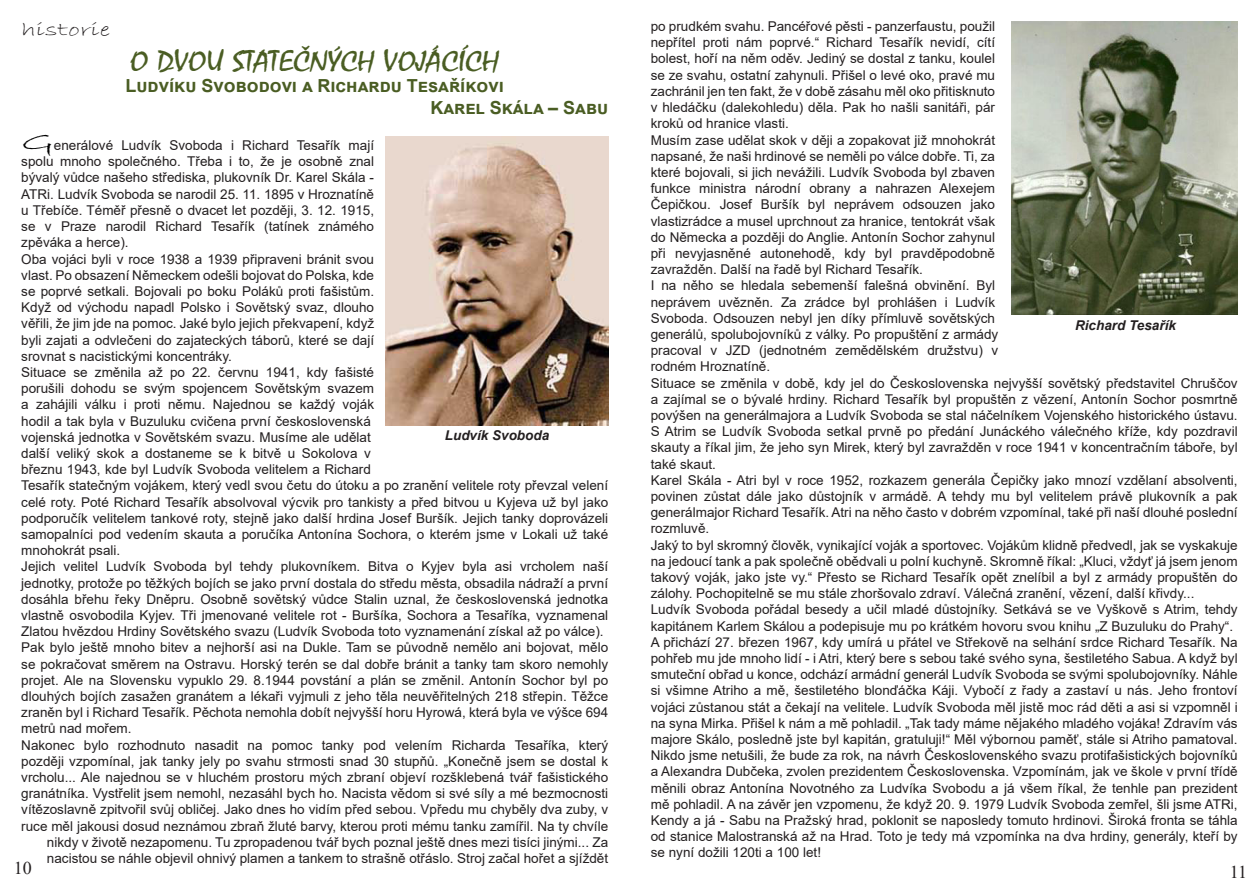
<style>
.page{position:relative;width:1259px;height:893px;background:#fff}
.page>*{position:absolute;margin:0;border:0;box-sizing:border-box;transform-origin:0 0}
.t1{font:30px "Mistral";color:#4a5d23;scale:1.15 1}
.t2{font:30px "Bradley Hand ITC";color:#000;scale:1.5 1}
.t3{font:19.5px "Bradley Hand ITC";color:#231f20;scale:1.5 1}
.t4{font:700 18px/21.6px "Arial";letter-spacing:.005em;color:#4a5d23}
.t5{font:18px "Times New Roman";color:#231f20}
.t6{font:13.5px/16.2px "Arial";color:#231f20}
.t7{font:italic 700 13.5px "Arial";color:#231f20}
</style>
<div class="page">
<img style="left:1011px;top:21px;width:226px;height:294px">
<img style="left:386px;top:136px;width:222px;height:289px">
<p class="t6" style="left:651px;top:18px;width:588px">po prudkém svahu. Pancéřové pěsti - panzerfaustu, použil<br>nepřítel proti nám poprvé.“ Richard Tesařík nevidí, cítí<br>bolest, hoří na něm oděv. Jediný se dostal z tanku, koulel<br>se ze svahu, ostatní zahynuli. Přišel o levé oko, pravé mu<br>zachránil jen ten fakt, že v době zásahu měl oko přitisknuto<br>v hledáčku (dalekohledu) děla. Pak ho našli sanitáři, pár<br>kroků od hranice vlasti.<br>Musím zase udělat skok v ději a zopakovat již mnohokrát<br>napsané, že naši hrdinové se neměli po válce dobře. Ti, za<br>které bojovali, si jich nevážili. Ludvík Svoboda byl zbaven<br>funkce ministra národní obrany a nahrazen Alexejem<br>Čepičkou. Josef Buršík byl neprávem odsouzen jako<br>vlastizrádce a musel uprchnout za hranice, tentokrát však<br>do Německa a později do Anglie. Antonín Sochor zahynul<br>při nevyjasněné autonehodě, kdy byl pravděpodobně<br>zavražděn. Další na řadě byl Richard Tesařík.<br>I na něho se hledala sebemenší falešná obvinění. Byl<br>neprávem uvězněn. Za zrádce byl prohlášen i Ludvík<br>Svoboda. Odsouzen nebyl jen díky přímluvě sovětských<br>generálů, spolubojovníků z války. Po propuštění z armády<br>pracoval v JZD (jednotném zemědělském družstvu) v<br>rodném Hroznatíně.<br>Situace se změnila v době, kdy jel do Československa nejvyšší sovětský představitel Chruščov a zajímal se o bývalé hrdiny. Richard Tesařík byl propuštěn z vězení, Antonín Sochor posmrtně povýšen na generálmajora a Ludvík Svoboda se stal náčelníkem Vojenského historického ústavu.<br>S Atrim se Ludvík Svoboda setkal prvně po předání Junáckého válečného kříže, kdy pozdravil skauty a říkal jim, že jeho syn Mirek, který byl zavražděn v roce 1941 v koncentračním táboře, byl také skaut.<br>Karel Skála - Atri byl v roce 1952, rozkazem generála Čepičky jako mnozí vzdělaní absolventi, povinen zůstat dále jako důstojník v armádě. A tehdy mu byl velitelem právě plukovník a pak generálmajor Richard Tesařík. Atri na něho často v dobrém vzpomínal, také při naší dlouhé poslední rozmluvě.<br>Jaký to byl skromný člověk, vynikající voják a sportovec. Vojákům klidně předvedl, jak se vyskakuje na jedoucí tank a pak společně obědvali u polní kuchyně. Skromně říkal: „Kluci, vždyť já jsem jenom takový voják, jako jste vy.“ Přesto se Richard Tesařík opět znelíbil a byl z armády propuštěn do zálohy. Pochopitelně se mu stále zhoršovalo zdraví. Válečná zranění, vězení, další křivdy...<br>Ludvík Svoboda pořádal besedy a učil mladé důstojníky. Setkává se ve Vyškově s Atrim, tehdy kapitánem Karlem Skálou a podepisuje mu po krátkém hovoru svou knihu „Z Buzuluku do Prahy“.<br>A přichází 27. březen 1967, kdy umírá u přátel ve Střekově na selhání srdce Richard Tesařík. Na pohřeb mu jde mnoho lidí - i Atri, který bere s sebou také svého syna, šestiletého Sabua. A když byl smuteční obřad u konce, odchází armádní generál Ludvík Svoboda se svými spolubojovníky. Náhle si všimne Atriho a mě, šestiletého blonďáčka Káji. Vybočí z řady a zastaví u nás. Jeho frontoví vojáci zůstanou stát a čekají na velitele. Ludvík Svoboda měl jistě moc rád děti a asi si vzpomněl i na syna Mirka. Přišel k nám a mě pohladil. „Tak tady máme nějakého mladého vojáka! Zdravím vás majore Skálo, posledně jste byl kapitán, gratuluji!“ Měl výbornou paměť, stále si Atriho pamatoval.<br>Nikdo jsme netušili, že bude za rok, na návrh Československého svazu protifašistických bojovníků a Alexandra Dubčeka, zvolen prezidentem Československa. Vzpomínám, jak ve škole v první třídě měnili obraz Antonína Novotného za Ludvíka Svobodu a já všem říkal, že tenhle pan prezident mě pohladil. A na závěr jen vzpomenu, že když 20. 9. 1979 Ludvík Svoboda zemřel, šli jsme ATRi, Kendy a já - Sabu na Pražský hrad, poklonit se naposledy tomuto hrdinovi. Široká fronta se táhla od stanice Malostranská až na Hrad. Toto je tedy má vzpomínka na dva hrdiny, generály, kteří by se nyní dožili 120ti a 100 let!</p>
<h2 class="t3" style="left:21px;top:17px;width:61px">historie</h2>
<h1 class="t1" style="left:130px;top:43px;width:322px">O DVOU STATEČNÝCH VOJÁCÍCH</h1>
<h3 class="t4" style="left:430px;top:76px;width:179px;text-indent:-305px">Ludvíku Svobodovi a Richardu Tesaříkovi<br>Karel Skála – Sabu</h3>
<h1 class="t2" style="left:21px;top:123px;width:23px">G</h1>
<p class="t6" style="left:54px;top:137px;width:322px">enerálové Ludvík Svoboda i Richard Tesařík mají</p>
<p class="t6" style="left:21px;top:153px;width:354px">spolu mnoho společného. Třeba i to, že je osobně znal</p>
<p class="t6" style="left:21px;top:170px;width:354px">bývalý vůdce našeho střediska, plukovník Dr. Karel Skála -</p>
<p class="t6" style="left:21px;top:186px;width:354px">ATRi. Ludvík Svoboda se narodil 25. 11. 1895 v Hroznatíně</p>
<p class="t6" style="left:21px;top:202px;width:354px">u Třebíče. Téměř přesně o dvacet let později, 3. 12. 1915,</p>
<p class="t6" style="left:21px;top:218px;width:354px">se v Praze narodil Richard Tesařík (tatínek známého</p>
<p class="t6" style="left:21px;top:234px;width:109px">zpěváka a herce).</p>
<p class="t6" style="left:21px;top:251px;width:354px">Oba vojáci byli v roce 1938 a 1939 připraveni bránit svou</p>
<p class="t6" style="left:21px;top:267px;width:354px">vlast. Po obsazení Německem odešli bojovat do Polska, kde</p>
<p class="t6" style="left:21px;top:283px;width:354px">se poprvé setkali. Bojovali po boku Poláků proti fašistům.</p>
<p class="t6" style="left:21px;top:299px;width:354px">Když od východu napadl Polsko i Sovětský svaz, dlouho</p>
<p class="t6" style="left:21px;top:315px;width:354px">věřili, že jim jde na pomoc. Jaké bylo jejich překvapení, když</p>
<p class="t6" style="left:21px;top:332px;width:354px">byli zajati a odvlečeni do zajateckých táborů, které se dají</p>
<p class="t6" style="left:21px;top:348px;width:212px">srovnat s nacistickými koncentráky.</p>
<p class="t6" style="left:21px;top:364px;width:354px">Situace se změnila až po 22. červnu 1941, kdy fašisté</p>
<p class="t6" style="left:21px;top:380px;width:354px">porušili dohodu se svým spojencem Sovětským svazem</p>
<p class="t6" style="left:21px;top:396px;width:354px">a zahájili válku i proti němu. Najednou se každý voják</p>
<p class="t6" style="left:21px;top:413px;width:351px">hodil a tak byla v Buzuluku cvičena první československá</p>
<p class="t6" style="left:21px;top:429px;width:351px">vojenská jednotka v Sovětském svazu. Musíme ale udělat</p>
<p class="t6" style="left:21px;top:445px;width:351px">další veliký skok a dostaneme se k bitvě u Sokolova v</p>
<p class="t6" style="left:21px;top:461px;width:351px">březnu 1943, kde byl Ludvík Svoboda velitelem a Richard</p>
<p class="t6" style="left:21px;top:477px;width:588px">Tesařík statečným vojákem, který vedl svou četu do útoku a po zranění velitele roty převzal velení</p>
<p class="t6" style="left:21px;top:494px;width:588px">celé roty. Poté Richard Tesařík absolvoval výcvik pro tankisty a před bitvou u Kyjeva už byl jako</p>
<p class="t6" style="left:21px;top:510px;width:588px">podporučík velitelem tankové roty, stejně jako další hrdina Josef Buršík. Jejich tanky doprovázeli</p>
<p class="t6" style="left:21px;top:526px;width:588px">samopalníci pod vedením skauta a poručíka Antonína Sochora, o kterém jsme v Lokali už také</p>
<p class="t6" style="left:21px;top:542px;width:101px">mnohokrát psali.</p>
<p class="t6" style="left:21px;top:558px;width:588px">Jejich velitel Ludvík Svoboda byl tehdy plukovníkem. Bitva o Kyjev byla asi vrcholem naší</p>
<p class="t6" style="left:21px;top:575px;width:588px">jednotky, protože po těžkých bojích se jako první dostala do středu města, obsadila nádraží a první</p>
<p class="t6" style="left:21px;top:591px;width:588px">dosáhla břehu řeky Dněpru. Osobně sovětský vůdce Stalin uznal, že československá jednotka</p>
<p class="t6" style="left:21px;top:607px;width:588px">vlastně osvobodila Kyjev. Tři jmenované velitele rot - Buršíka, Sochora a Tesaříka, vyznamenal</p>
<p class="t6" style="left:21px;top:623px;width:584px">Zlatou hvězdou Hrdiny Sovětského svazu (Ludvík Svoboda toto vyznamenání získal až po válce).</p>
<p class="t6" style="left:21px;top:639px;width:588px">Pak bylo ještě mnoho bitev a nejhorší asi na Dukle. Tam se původně nemělo ani bojovat, mělo</p>
<p class="t6" style="left:21px;top:656px;width:588px">se pokračovat směrem na Ostravu. Horský terén se dal dobře bránit a tanky tam skoro nemohly</p>
<p class="t6" style="left:21px;top:672px;width:588px">projet. Ale na Slovensku vypuklo 29. 8.1944 povstání a plán se změnil. Antonín Sochor byl po</p>
<p class="t6" style="left:21px;top:688px;width:588px">dlouhých bojích zasažen granátem a lékaři vyjmuli z jeho těla neuvěřitelných 218 střepin. Těžce</p>
<p class="t6" style="left:21px;top:704px;width:588px">zraněn byl i Richard Tesařík. Pěchota nemohla dobít nejvyšší horu Hyrowá, která byla ve výšce 694</p>
<p class="t6" style="left:21px;top:720px;width:112px">metrů nad mořem.</p>
<p class="t6" style="left:21px;top:737px;width:588px">Nakonec bylo rozhodnuto nasadit na pomoc tanky pod velením Richarda Tesaříka, který</p>
<p class="t6" style="left:21px;top:753px;width:588px">později vzpomínal, jak tanky jely po svahu strmosti snad 30 stupňů. „Konečně jsem se dostal k</p>
<p class="t6" style="left:21px;top:769px;width:588px">vrcholu... Ale najednou se v hluchém prostoru mých zbraní objeví rozšklebená tvář fašistického</p>
<p class="t6" style="left:21px;top:785px;width:588px">granátníka. Vystřelit jsem nemohl, nezasáhl bych ho. Nacista vědom si své síly a mé bezmocnosti</p>
<p class="t6" style="left:21px;top:801px;width:588px">vítězoslavně zpitvořil svůj obličej. Jako dnes ho vidím před sebou. Vpředu mu chyběly dva zuby, v</p>
<p class="t6" style="left:21px;top:818px;width:588px">ruce měl jakousi dosud neznámou zbraň žluté barvy, kterou proti mému tanku zamířil. Na ty chvíle</p>
<p class="t6" style="left:47px;top:834px;width:563px">nikdy v životě nezapomenu. Tu zpropadenou tvář bych poznal ještě dnes mezi tisíci jinými... Za</p>
<p class="t6" style="left:47px;top:850px;width:563px">nacistou se náhle objevil ohnivý plamen a tankem to strašně otřáslo. Stroj začal hořet a sjíždět</p>
<h3 class="t5" style="left:14px;top:855px;width:19px">10</h3>
<h3 class="t5" style="left:1229px;top:859px;width:19px">11</h3>
<p class="t7" style="left:1075px;top:316px;width:102px">Richard Tesařík</p>
<p class="t7" style="left:445px;top:427px;width:106px">Ludvík Svoboda</p>
</div>
